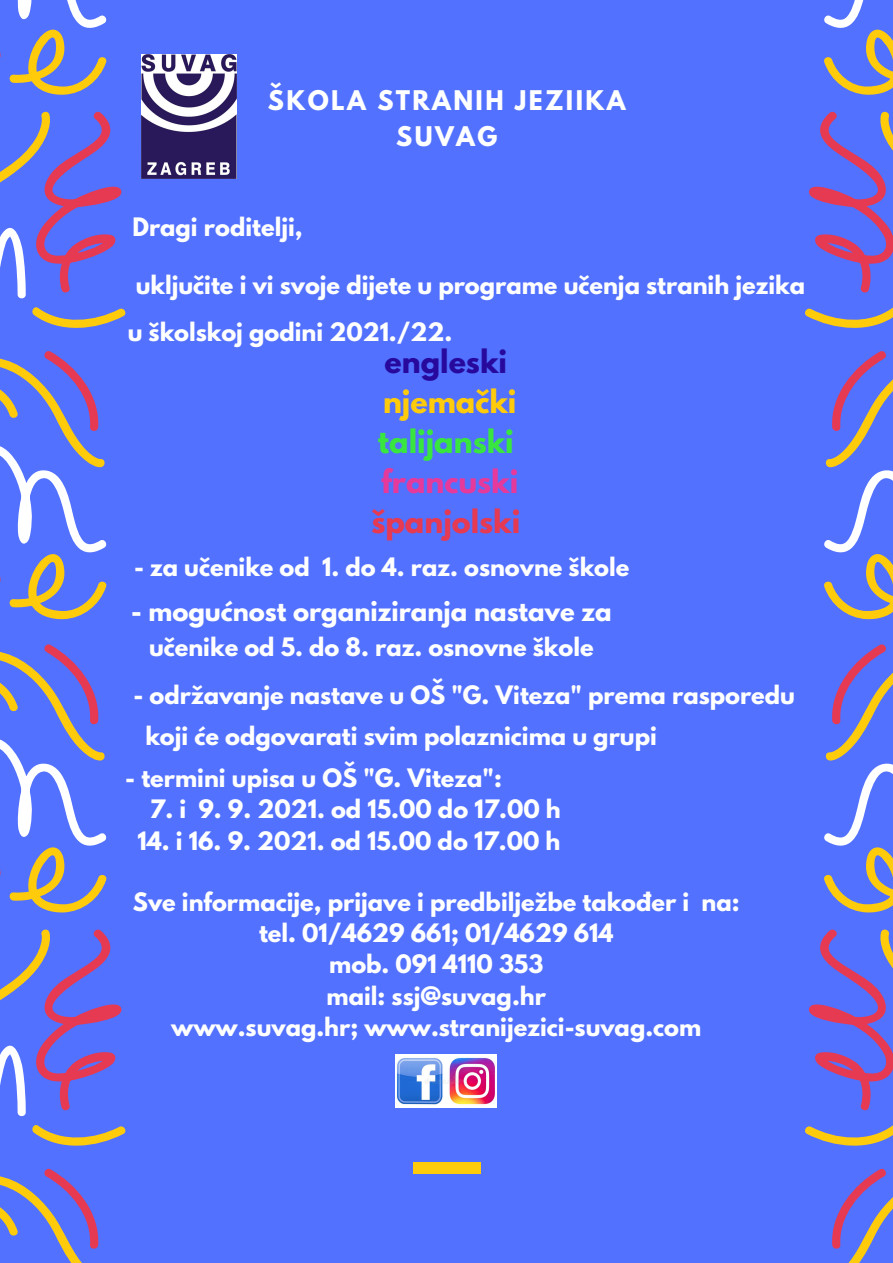
<style>
.page{position:relative;width:893px;height:1263px;background:#5271ff}
.page>*{position:absolute;margin:0;border:0;box-sizing:border-box;transform-origin:0 0}
.t1{font:700 28.58px "League Spartan";color:#39e640}
.t2{font:700 28.58px "League Spartan";color:#e63952}
.t3{font:700 28.58px "League Spartan";color:#e6399c}
.t4{font:700 28.58px "League Spartan";color:#270a9d}
.t5{font:700 28.58px "League Spartan";color:#ffcb0b}
.t6{font:700 24.3px "League Spartan";color:#fff}
.t7{font:700 24px/36px "League Spartan";letter-spacing:.1em;color:#fff;text-align:center}
.t8{font:700 22.5px "League Spartan";color:#fff}
</style>
<div class="page">
<div style="left:413px;top:1162px;width:67px;height:12px;background:#ffcb0b"></div>
<svg style="left:0;top:0;width:125px;height:1263px"></svg>
<svg style="left:824px;top:0;width:69px;height:95px"></svg>
<svg style="left:809px;top:111px;width:84px;height:182px"></svg>
<svg style="left:805px;top:307px;width:88px;height:21px"></svg>
<svg style="left:824px;top:351px;width:69px;height:268px"></svg>
<svg style="left:824px;top:644px;width:69px;height:269px"></svg>
<svg style="left:809px;top:929px;width:84px;height:182px"></svg>
<svg style="left:805px;top:1125px;width:88px;height:21px"></svg>
<svg style="left:832px;top:1168px;width:61px;height:95px"></svg>
<img style="left:141px;top:54px;width:95px;height:124px">
<img style="left:395px;top:1055px;width:101px;height:52px">
<p class="t7" style="left:268px;top:85px;width:359px">ŠKOLA STRANIH JEZIIKA<br>SUVAG</p>
<p class="t8" style="left:132px;top:216px;width:172px">Dragi roditelji,</p>
<p class="t8" style="left:136px;top:274px;width:671px">uključite i vi svoje dijete u programe učenja stranih jezika</p>
<p class="t8" style="left:128px;top:321px;width:326px">u školskoj godini 2021./22.</p>
<p class="t4" style="left:384px;top:347px;width:124px">engleski</p>
<p class="t5" style="left:383px;top:387px;width:135px">njemački</p>
<p class="t1" style="left:378px;top:427px;width:137px">talijanski</p>
<p class="t3" style="left:381px;top:467px;width:139px">francuski</p>
<p class="t2" style="left:371px;top:507px;width:150px">španjolski</p>
<p class="t8" style="left:134px;top:555px;width:497px">- za učenike od 1. do 4. raz. osnovne škole</p>
<p class="t6" style="left:131px;top:599px;width:482px">- mogućnost organiziranja nastave za</p>
<p class="t8" style="left:149px;top:636px;width:446px">učenike od 5. do 8. raz. osnovne škole</p>
<p class="t8" style="left:133px;top:684px;width:663px">- održavanje nastave u OŠ "G. Viteza" prema rasporedu</p>
<p class="t8" style="left:145px;top:724px;width:513px">koji će odgovarati svim polaznicima u grupi</p>
<p class="t8" style="left:125px;top:767px;width:378px">- termini upisa u OŠ "G. Viteza":</p>
<p class="t8" style="left:150px;top:798px;width:412px">7. i 9. 9. 2021. od 15.00 do 17.00 h</p>
<p class="t8" style="left:138px;top:830px;width:424px">14. i 16. 9. 2021. od 15.00 do 17.00 h</p>
<p class="t8" style="left:133px;top:890px;width:608px">Sve informacije, prijave i predbilježbe također i na:</p>
<p class="t8" style="left:259px;top:922px;width:356px">tel. 01/4629 661; 01/4629 614</p>
<p class="t8" style="left:329px;top:953px;width:216px">mob. 091 4110 353</p>
<p class="t8" style="left:326px;top:984px;width:221px">mail: ssj@suvag.hr</p>
<p class="t8" style="left:171px;top:1016px;width:532px">www.suvag.hr; www.stranijezici-suvag.com</p>
</div>
